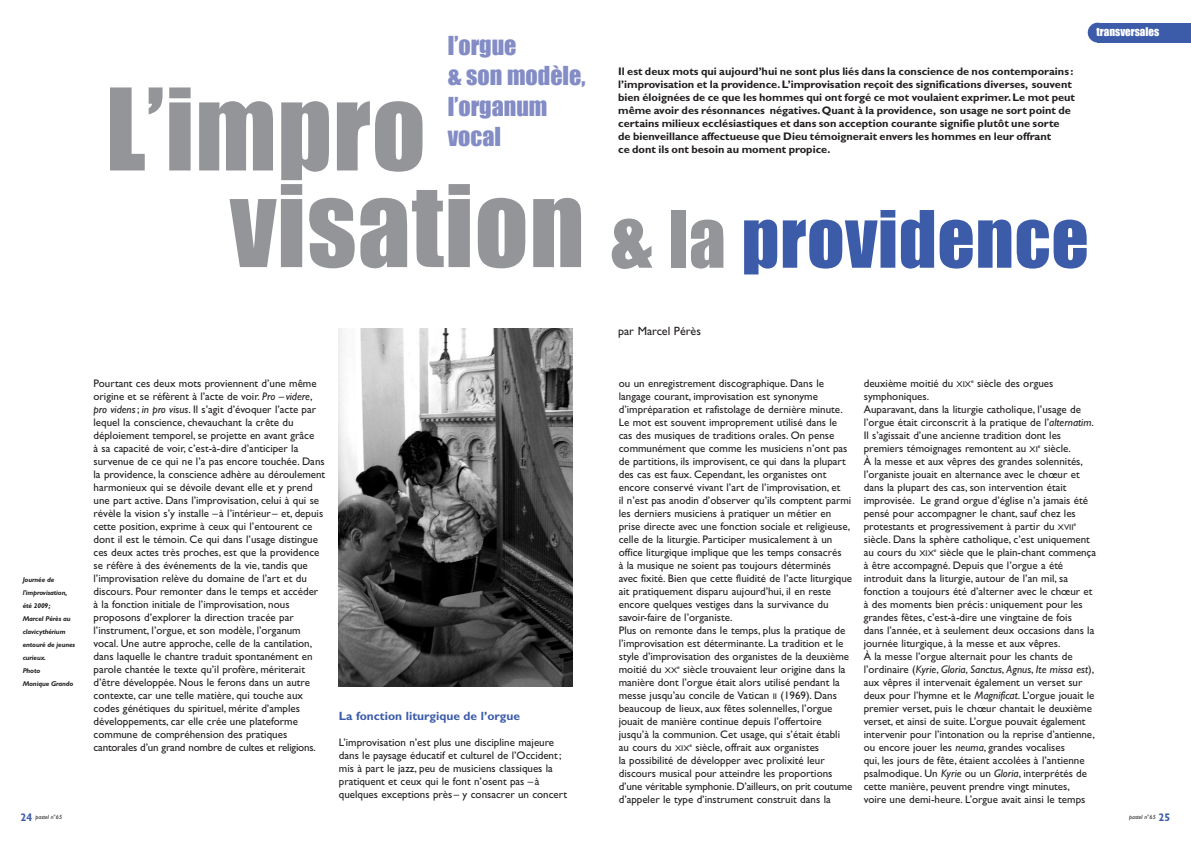
<style>
.page{position:relative;width:1191px;height:842px;background:#fff}
.page>*{position:absolute;margin:0;border:0;box-sizing:border-box;transform-origin:0 0}
.t1{font:105px "Impact";letter-spacing:.01em;color:#939598}
.t2{font:73px "Impact";letter-spacing:.01em;color:#3c5caa}
.t3{font:24px/30.5px "Impact";color:#838cc5}
.t4{font:700 12px "Gill Sans";color:#3c5caa}
.t5{font:12px "Gill Sans";color:#231f20}
.t6{font:11px/13px "Gill Sans";color:#231f20}
.t7{font:700 11px/13px "Gill Sans";color:#231f20}
.t8{font:11px "Impact";color:#fff}
.t9{font:italic 700 7px/13px "Gill Sans";letter-spacing:-.02em;color:#231f20}
.t10{font:italic 6px "Gill Sans";color:#231f20}
.t11{font:5.5px "Gill Sans";color:#231f20}
.s1{font-size:105px;color:#939598}
.s2{color:#939598}
.s3{font-style:italic}
.s4{font-size:8.2px}
.s5{font-weight:700;font-style:normal;font-stretch:condensed;font-size:11px;color:#3c5caa}
</style>
<div class="page">
<div style="left:1097px;top:23px;width:94px;height:20px;background:#3c5caa"></div>
<div style="left:1087px;top:23px;width:20px;height:20px;background:#3c5caa;border-radius:50%"></div>
<img style="left:339px;top:329px;width:234px;height:357px">
<h1 class="t1" style="left:106px;top:65px;width:321px">L’impro</h1>
<h3 class="t3" style="left:448px;top:30px;width:139px">l’orgue<br>&amp; son modèle, l’organum vocal</h3>
<p class="t7" style="left:618px;top:66px;width:458px">Il est deux mots qui aujourd’hui ne sont plus liés dans la conscience de nos contemporains : l’improvisation et la providence.L’improvisation reçoit des significations diverses, souvent bien éloignées de ce que les hommes qui ont forgé ce mot voulaient exprimer.Le mot peut même avoir des résonnances négatives.Quant à la providence, son usage ne sort point de certains milieux ecclésiastiques et dans son acception courante signifie plutôt une sorte<br>de bienveillance affectueuse que Dieu témoignerait envers les hommes en leur offrant<br>ce dont ils ont besoin au moment propice.</p>
<h2 class="t2" style="left:230px;top:194px;width:860px"><span class="s1">visation</span> <span class="s2">&amp; la</span> providence</h2>
<p class="t8" style="left:1096px;top:25px;width:64px">transversales</p>
<p class="t9" style="left:23px;top:574px;width:54px">Journée de l'improvisation, été 2009;<br>Marcel Pérès au clavicythérium entouré de jeunes curieux.<br>Photo<br>Monique Grando</p>
<p class="t6" style="left:94px;top:378px;width:233px">Pourtant ces deux mots proviennent d’une même origine et se réfèrent à l’acte de voir. <span class="s3">Pro – videre</span>, <span class="s3">pro videns</span>; <span class="s3">in pro visus</span>. Il s’agit d’évoquer l’acte par lequel la conscience, chevauchant la crête du déploiement temporel, se projette en avant grâce<br>à sa capacité de voir, c’est-à-dire d’anticiper la survenue de ce qui ne l’a pas encore touchée. Dans la providence, la conscience adhère au déroulement harmonieux qui se dévoile devant elle et y prend une part active. Dans l’improvisation, celui à qui se révèle la vision s’y installe –à l’intérieur– et, depuis cette position, exprime à ceux qui l’entourent ce dont il est le témoin. Ce qui dans l’usage distingue ces deux actes très proches, est que la providence se réfère à des événements de la vie, tandis que l’improvisation relève du domaine de l’art et du discours. Pour remonter dans le temps et accéder à la fonction initiale de l’improvisation, nous proposons d’explorer la direction tracée par l’instrument, l’orgue, et son modèle, l’organum vocal. Une autre approche, celle de la cantilation, dans laquelle le chantre traduit spontanément en parole chantée le texte qu’il profère, mériterait d’être développée. Nous le ferons dans un autre contexte, car une telle matière, qui touche aux codes génétiques du spirituel, mérite d’amples développements, car elle crée une plateforme commune de compréhension des pratiques cantorales d’un grand nombre de cultes et religions.</p>
<p class="t4" style="left:339px;top:711px;width:183px">La fonction liturgique de l’orgue</p>
<p class="t6" style="left:339px;top:737px;width:230px">L’improvisation n’est plus une discipline majeure dans le paysage éducatif et culturel de l’Occident; mis à part le jazz, peu de musiciens classiques la pratiquent et ceux qui le font n’osent pas – à quelques exceptions près– y consacrer un concert</p>
<p class="t5" style="left:618px;top:326px;width:84px">par Marcel Pérès</p>
<p class="t6" style="left:619px;top:378px;width:235px">ou un enregistrement discographique. Dans le langage courant, improvisation est synonyme d’impréparation et rafistolage de dernière minute.<br>Le mot est souvent improprement utilisé dans le cas des musiques de traditions orales. On pense communément que comme les musiciens n’ont pas de partitions, ils improvisent, ce qui dans la plupart des cas est faux. Cependant, les organistes ont encore conservé vivant l’art de l’improvisation, et<br>il n’est pas anodin d’observer qu’ils comptent parmi les derniers musiciens à pratiquer un métier en prise directe avec une fonction sociale et religieuse, celle de la liturgie. Participer musicalement à un office liturgique implique que les temps consacrés<br>à la musique ne soient pas toujours déterminés avec fixité. Bien que cette fluidité de l’acte liturgique ait pratiquement disparu aujourd’hui, il en reste encore quelques vestiges dans la survivance du savoir-faire de l’organiste.<br>Plus on remonte dans le temps, plus la pratique de l’improvisation est déterminante. La tradition et le style d’improvisation des organistes de la deuxième moitié du <span class="s4">XX</span><sup>e</sup> siècle trouvaient leur origine dans la manière dont l’orgue était alors utilisé pendant la messe jusqu’au concile de Vatican <span class="s4">II</span> (1969). Dans beaucoup de lieux, aux fêtes solennelles, l’orgue jouait de manière continue depuis l’offertoire jusqu’à la communion. Cet usage, qui s’était établi au cours du <span class="s4">XIX</span><sup>e</sup> siècle, offrait aux organistes<br>la possibilité de développer avec prolixité leur discours musical pour atteindre les proportions d’une véritable symphonie. D’ailleurs, on prit coutume d’appeler le type d’instrument construit dans la</p>
<p class="t6" style="left:863px;top:378px;width:232px">deuxième moitié du <span class="s4">XIX</span><sup>e</sup> siècle des orgues symphoniques.<br>Auparavant, dans la liturgie catholique, l’usage de l’orgue était circonscrit à la pratique de l’<span class="s3">alternatim</span>.<br>Il s’agissait d’une ancienne tradition dont les premiers témoignages remontent au <span class="s4">XI</span><sup>e</sup> siècle.<br>À la messe et aux vêpres des grandes solennités, l’organiste jouait en alternance avec le chœur et dans la plupart des cas, son intervention était improvisée. Le grand orgue d’église n’a jamais été pensé pour accompagner le chant, sauf chez les protestants et progressivement à partir du <span class="s4">XVII</span></p>
<p class="t11" style="left:1073px;top:522px;width:4px">e</p>
<p class="t6" style="left:863px;top:534px;width:234px">siècle. Dans la sphère catholique, c’est uniquement au cours du <span class="s4">XIX</span><sup>e</sup> siècle que le plain-chant commença à être accompagné. Depuis que l’orgue a été introduit dans la liturgie, autour de l’an mil, sa fonction a toujours été d’alterner avec le chœur et à des moments bien précis: uniquement pour les grandes fêtes, c’est-à-dire une vingtaine de fois<br>dans l’année, et à seulement deux occasions dans la journée liturgique, à la messe et aux vêpres.<br>À la messe l’orgue alternait pour les chants de l’ordinaire (<span class="s3">Kyrie</span>, <span class="s3">Gloria</span>, <span class="s3">Sanctus</span>, <span class="s3">Agnus</span>, <span class="s3">Ite missa est</span>), aux vêpres il intervenait également un verset sur deux pour l’hymne et le <span class="s3">Magnificat</span>. L’orgue jouait le premier verset, puis le chœur chantait le deuxième verset, et ainsi de suite. L’orgue pouvait également intervenir pour l’intonation ou la reprise d’antienne, ou encore jouer les <span class="s3">neuma</span>, grandes vocalises<br>qui, les jours de fête, étaient accolées à l’antienne psalmodique. Un <span class="s3">Kyrie</span> ou un <span class="s3">Gloria</span>, interprétés de cette manière, peuvent prendre vingt minutes,<br>voire une demi-heure. L’orgue avait ainsi le temps</p>
<p class="t10" style="left:21px;top:815px;width:43px"><span class="s5">24</span> pastel n°65</p>
<p class="t10" style="left:1129px;top:815px;width:42px">pastel n°65 <span class="s5">25</span></p>
</div>
